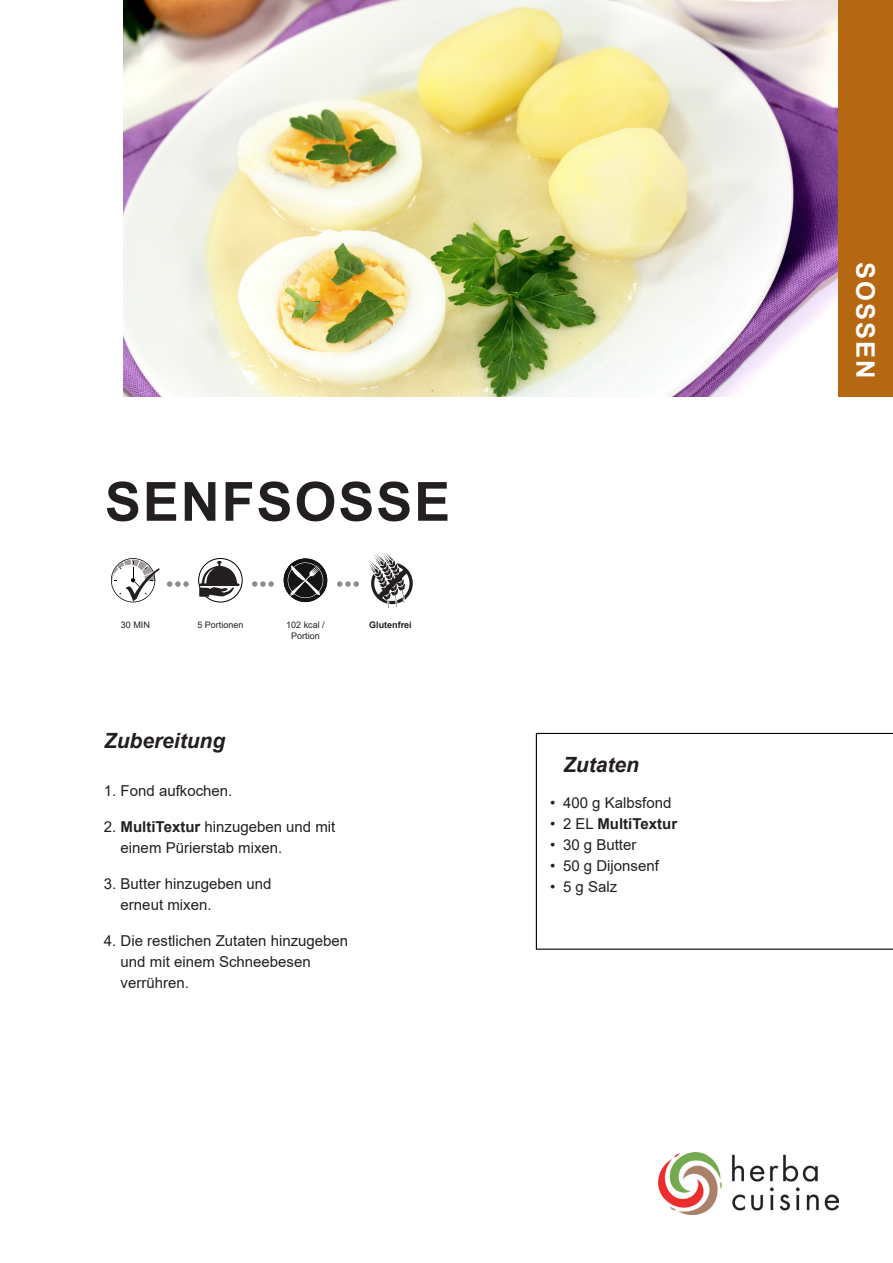
<style>
.page{position:relative;width:893px;height:1263px;background:#fff}
.page>*{position:absolute;margin:0;border:0;box-sizing:border-box;transform-origin:0 0}
.t1{font:700 54px "Arial";letter-spacing:.035em;color:#231f20}
.t2{font:700 25.5px "Arial";letter-spacing:.085em;color:#fff}
.t3{font:italic 700 21px "Arial";color:#231f20}
.t4{font:15px/21px "Arial";color:#231f20}
.t5{font:700 15px "Arial";color:#231f20}
.t6{font:9px/10.8px "Arial";color:#231f20;text-align:center}
.t7{font:700 9px "Arial";color:#231f20}
.s1{font-weight:700}
.s2{font-weight:400}
</style>
<div class="page">
<img style="left:658px;top:1152px;width:181px;height:63px">
<img style="left:123px;top:0;width:715px;height:396px">
<svg style="left:536px;top:733px;width:357px;height:217px"></svg>
<div style="left:838px;top:0;width:55px;height:396px;background:#b66711"></div>
<svg style="left:111px;top:558px;width:49px;height:44px"></svg>
<svg style="left:167px;top:581px;width:22px;height:6px"></svg>
<div style="left:198px;top:558px;width:45px;height:44px;border:1px solid #000;border-radius:50%"></div>
<svg style="left:199px;top:561px;width:41px;height:36px"></svg>
<svg style="left:252px;top:581px;width:22px;height:6px"></svg>
<svg style="left:284px;top:558px;width:43px;height:44px"></svg>
<svg style="left:337px;top:581px;width:22px;height:6px"></svg>
<svg style="left:369px;top:553px;width:44px;height:55px"></svg>
<p class="t1" style="left:105px;top:464px;width:347px">SENFSOSSE</p>
<p class="t6" style="left:121px;top:619px;width:31px">30 MIN</p>
<p class="t6" style="left:197px;top:619px;width:48px">5 Portionen</p>
<p class="t6" style="left:286px;top:619px;width:40px">102 kcal /<br>Portion</p>
<p class="t7" style="left:369px;top:618px;width:44px">Glutenfrei</p>
<p class="t3" style="left:104px;top:727px;width:123px">Zubereitung</p>
<p class="t4" style="left:104px;top:780px;width:130px">1. Fond aufkochen.</p>
<p class="t4" style="left:121px;top:816px;width:216px;text-indent:-17px">2. <span class="s1">MultiTextur</span> hinzugeben und mit einem Pürierstab mixen.</p>
<p class="t4" style="left:121px;top:873px;width:152px;text-indent:-17px">3. Butter hinzugeben und erneut mixen.</p>
<p class="t4" style="left:121px;top:930px;width:229px;text-indent:-17px">4. Die restlichen Zutaten hinzugeben und mit einem Schneebesen verrühren.</p>
<p class="t3" style="left:563px;top:751px;width:77px">Zutaten</p>
<p class="t4" style="left:550px;top:792px;width:123px">• 400 g Kalbsfond</p>
<p class="t5" style="left:550px;top:813px;width:128px"><span class="s2">•</span> <span class="s2">2</span> <span class="s2">EL</span> MultiTextur</p>
<p class="t4" style="left:550px;top:834px;width:88px">• 30 g Butter</p>
<p class="t4" style="left:550px;top:855px;width:110px">• 50 g Dijonsenf</p>
<p class="t4" style="left:550px;top:876px;width:68px">• 5 g Salz</p>
<p class="t2" style="left:883px;top:262px;width:119px;rotate:90deg">SOSSEN</p>
</div>
